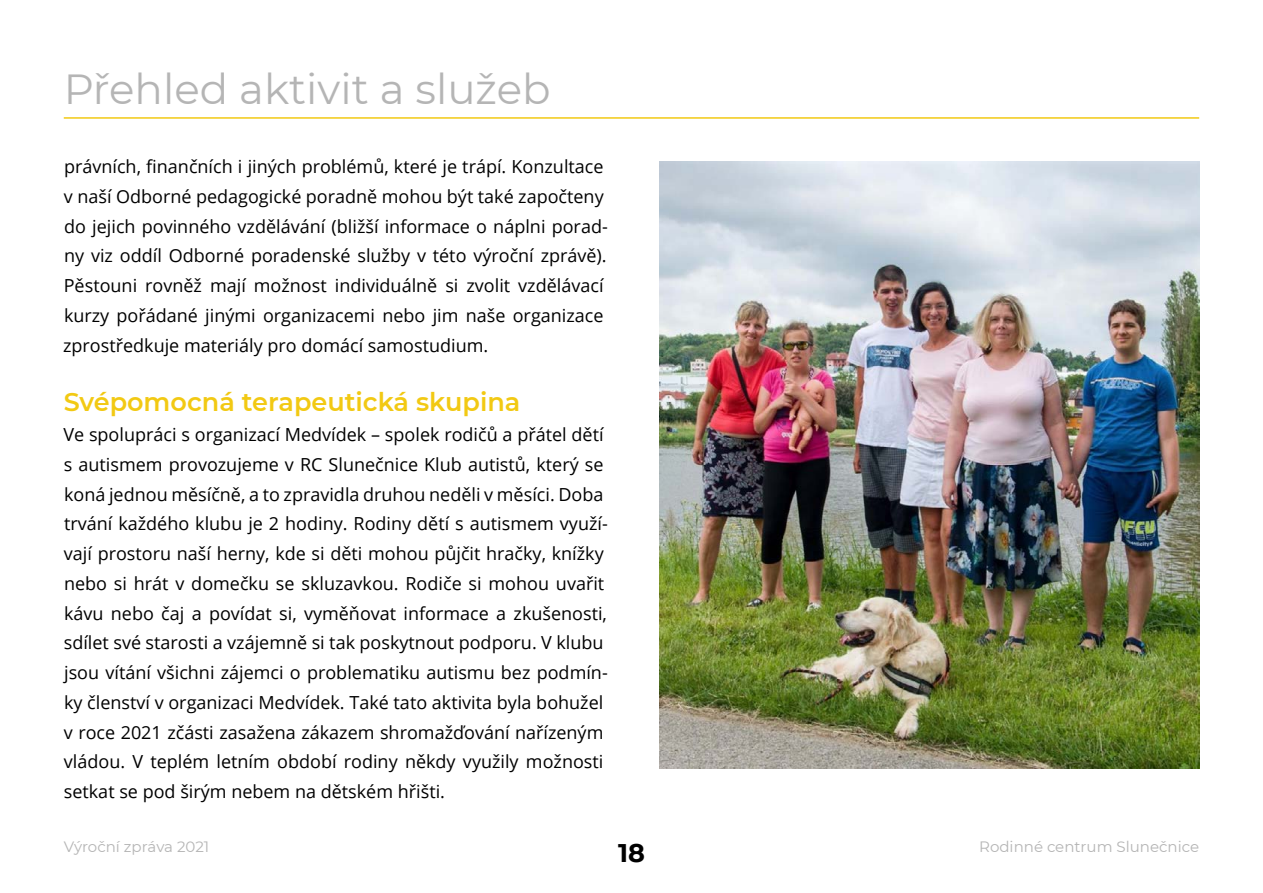
<style>
.page{position:relative;width:1263px;height:893px;background:#fff}
.page>*{position:absolute;margin:0;border:0;box-sizing:border-box;transform-origin:0 0}
.t1{font:42px "Montserrat";color:#b5b5b5}
.t2{font:600 25.5px "Montserrat";color:#f2c913}
.t3{font:700 25.5px "Montserrat";color:#000}
.t4{font:18px/29.7px "Open Sans";color:#000}
.t5{font:15px "Montserrat";color:#b5b5b5}
</style>
<div class="page">
<hr style="left:64px;top:117px;width:1135px;height:2px;background:#f2c913">
<img style="left:659px;top:162px;width:540px;height:606px">
<h1 class="t1" style="left:64px;top:61px;width:488px">Přehled aktivit a služeb</h1>
<p class="t4" style="left:63px;top:151px;width:546px">právních, finančních i jiných problémů, které je trápí. Konzultace v naší Odborné pedagogické poradně mohou být také započteny do jejich povinného vzdělávání (bližší informace o náplni porad&shy;ny viz oddíl Odborné poradenské služby v této výroční zprávě).<br>Pěstouni rovněž mají možnost individuálně si zvolit vzdělávací kurzy pořádané jinými organizacemi nebo jim naše organizace zprostředkuje materiály pro domácí samostudium.</p>
<h2 class="t2" style="left:64px;top:384px;width:458px">Svépomocná terapeutická skupina</h2>
<p class="t4" style="left:63px;top:419px;width:546px">Ve spolupráci s organizací Medvídek – spolek rodičů a přátel dětí s autismem provozujeme v RC Slunečnice Klub autistů, který se koná jednou měsíčně, a to zpravidla druhou neděli v měsíci. Doba trvání každého klubu je 2 hodiny. Rodiny dětí s autismem využí&shy;vají prostoru naší herny, kde si děti mohou půjčit hračky, knížky nebo si hrát v domečku se skluzavkou. Rodiče si mohou uvařit kávu nebo čaj a povídat si, vyměňovat informace a zkušenosti, sdílet své starosti a vzájemně si tak poskytnout podporu. V klubu jsou vítání všichni zájemci o problematiku autismu bez podmín&shy;ky členství v organizaci Medvídek. Také tato aktivita byla bohužel v roce 2021 zčásti zasažena zákazem shromažďování nařízeným vládou. V teplém letním období rodiny někdy využily možnosti setkat se pod širým nebem na dětském hřišti.</p>
<p class="t5" style="left:64px;top:837px;width:147px">Výroční zpráva 2021</p>
<h2 class="t3" style="left:618px;top:835px;width:28px">18</h2>
<p class="t5" style="left:979px;top:837px;width:221px">Rodinné centrum Slunečnice</p>
</div>
